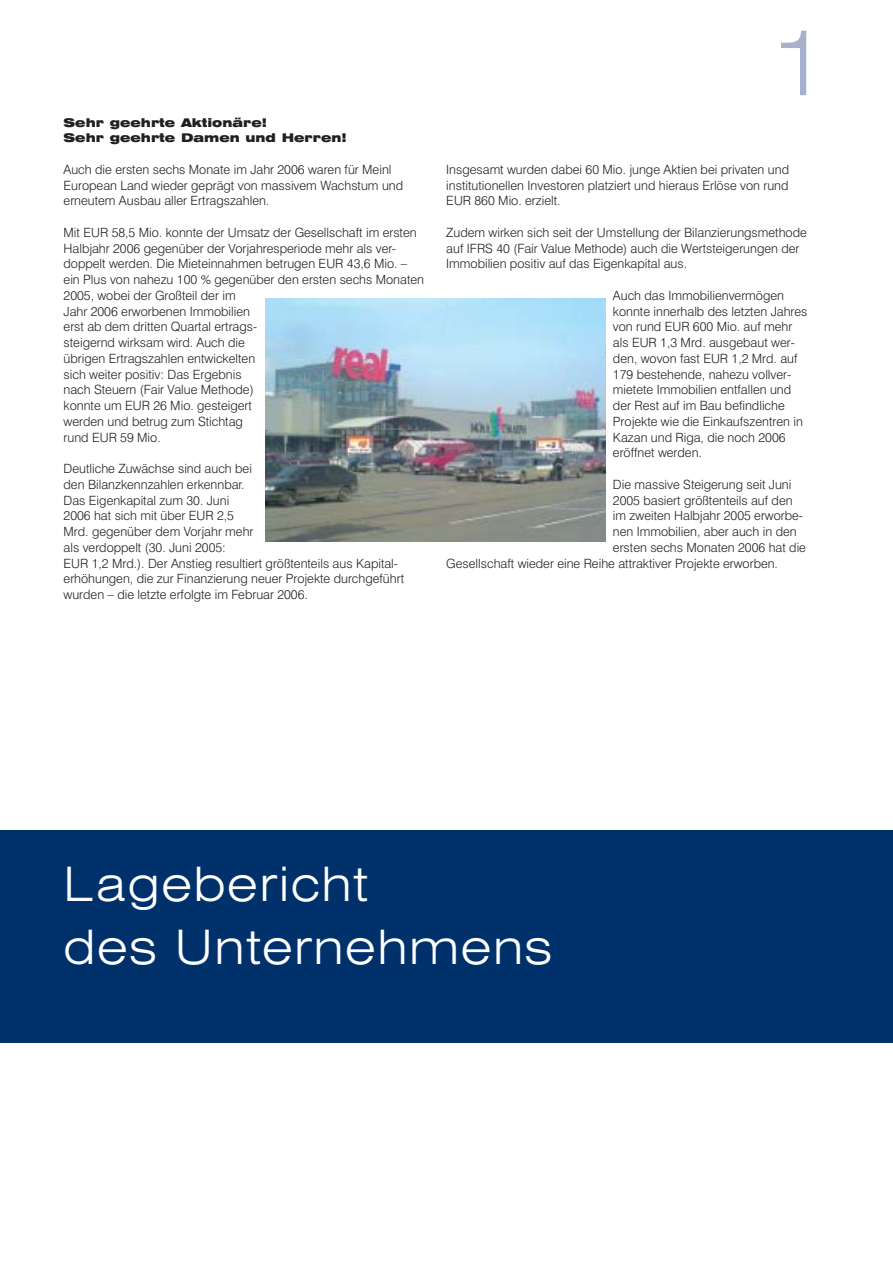
<style>
.page{position:relative;width:893px;height:1263px;background:#fff}
.page>*{position:absolute;margin:0;border:0;box-sizing:border-box;transform-origin:0 0}
.t1{font:300 expanded 89.25px "Swiss 721 BT";color:#a7b1ce}
.t2{font:300 expanded 47.55px/63px "Swiss 721 BT";letter-spacing:.03em;color:#fff}
.t3{font:300 12.75px/15.8px "Swiss 721 BT";color:#231f1f}
.t4{font:900 expanded 12px/15.8px "Swiss 721 BT";color:#231f1f}
</style>
<div class="page">
<div style="left:0;top:830px;width:893px;height:212px;background:#00316b"></div>
<img style="left:266px;top:298px;width:339px;height:244px">
<p class="t4" style="left:64px;top:116px;width:285px">Sehr geehrte Aktionäre!<br>Sehr geehrte Damen und Herren!</p>
<p class="t3" style="left:64px;top:163px;width:341px">Auch die ersten sechs Monate im Jahr 2006 waren für Meinl<br>European Land wieder geprägt von massivem Wachstum und erneutem Ausbau aller Ertragszahlen.</p>
<p class="t3" style="left:64px;top:226px;width:362px">Mit EUR 58,5 Mio. konnte der Umsatz der Gesellschaft im ersten Halbjahr 2006 gegenüber der Vorjahresperiode mehr als ver&shy;doppelt werden. Die Mieteinnahmen betrugen EUR 43,6 Mio. – ein Plus von nahezu 100 % gegenüber den ersten sechs Monaten 2005, wobei der Großteil der im<br>Jahr 2006 erworbenen Immobilien<br>erst ab dem dritten Quartal ertrags-<br>steigernd wirksam wird. Auch die<br>übrigen Ertragszahlen entwickelten<br>sich weiter positiv: Das Ergebnis<br>nach Steuern (Fair Value Methode)<br>konnte um EUR 26 Mio. gesteigert<br>werden und betrug zum Stichtag<br>rund EUR 59 Mio.</p>
<p class="t3" style="left:64px;top:462px;width:342px">Deutliche Zuwächse sind auch bei<br>den Bilanzkennzahlen erkennbar.<br>Das Eigenkapital zum 30. Juni<br>2006 hat sich mit über EUR 2,5<br>Mrd. gegenüber dem Vorjahr mehr<br>als verdoppelt (30. Juni 2005:<br>EUR 1,2 Mrd.). Der Anstieg resultiert größtenteils aus Kapital&shy;erhöhungen, die zur Finanzierung neuer Projekte durchgeführt wurden – die letzte erfolgte im Februar 2006.</p>
<h1 class="t1" style="left:772px;top:31px;width:59px">1</h1>
<p class="t3" style="left:446px;top:163px;width:344px;text-align:justify">Insgesamt wurden dabei 60 Mio. junge Aktien bei privaten und institutionellen Investoren platziert und hieraus Erlöse von rund EUR 860 Mio. erzielt.</p>
<p class="t3" style="left:446px;top:226px;width:362px">Zudem wirken sich seit der Umstellung der Bilanzierungsmethode auf IFRS 40 (Fair Value Methode) auch die Wertsteigerungen der<br>Immobilien positiv auf das Eigenkapital aus.</p>
<p class="t3" style="left:613px;top:289px;width:196px">Auch das Immobilienvermögen konnte innerhalb des letzten Jahres von rund EUR 600 Mio. auf mehr als EUR 1,3 Mrd. ausgebaut wer&shy;den, wovon fast EUR 1,2 Mrd. auf<br>179 bestehende, nahezu vollver&shy;mietete Immobilien entfallen und der Rest auf im Bau befindliche<br>Projekte wie die Einkaufszentren in<br>Kazan und Riga, die noch 2006 eröffnet werden.</p>
<p class="t3" style="left:613px;top:478px;width:180px">Die massive Steigerung seit Juni</p>
<p class="t3" style="left:613px;top:493px;width:181px">2005 basiert größtenteils auf den</p>
<p class="t3" style="left:613px;top:509px;width:192px">im zweiten Halbjahr 2005 erworbe-</p>
<p class="t3" style="left:613px;top:525px;width:185px">nen Immobilien, aber auch in den</p>
<p class="t3" style="left:613px;top:541px;width:195px">ersten sechs Monaten 2006 hat die</p>
<p class="t3" style="left:446px;top:556px;width:333px">Gesellschaft wieder eine Reihe attraktiver Projekte erworben.</p>
<h2 class="t2" style="left:64px;top:856px;width:490px">Lagebericht<br>des Unternehmens</h2>
</div>
